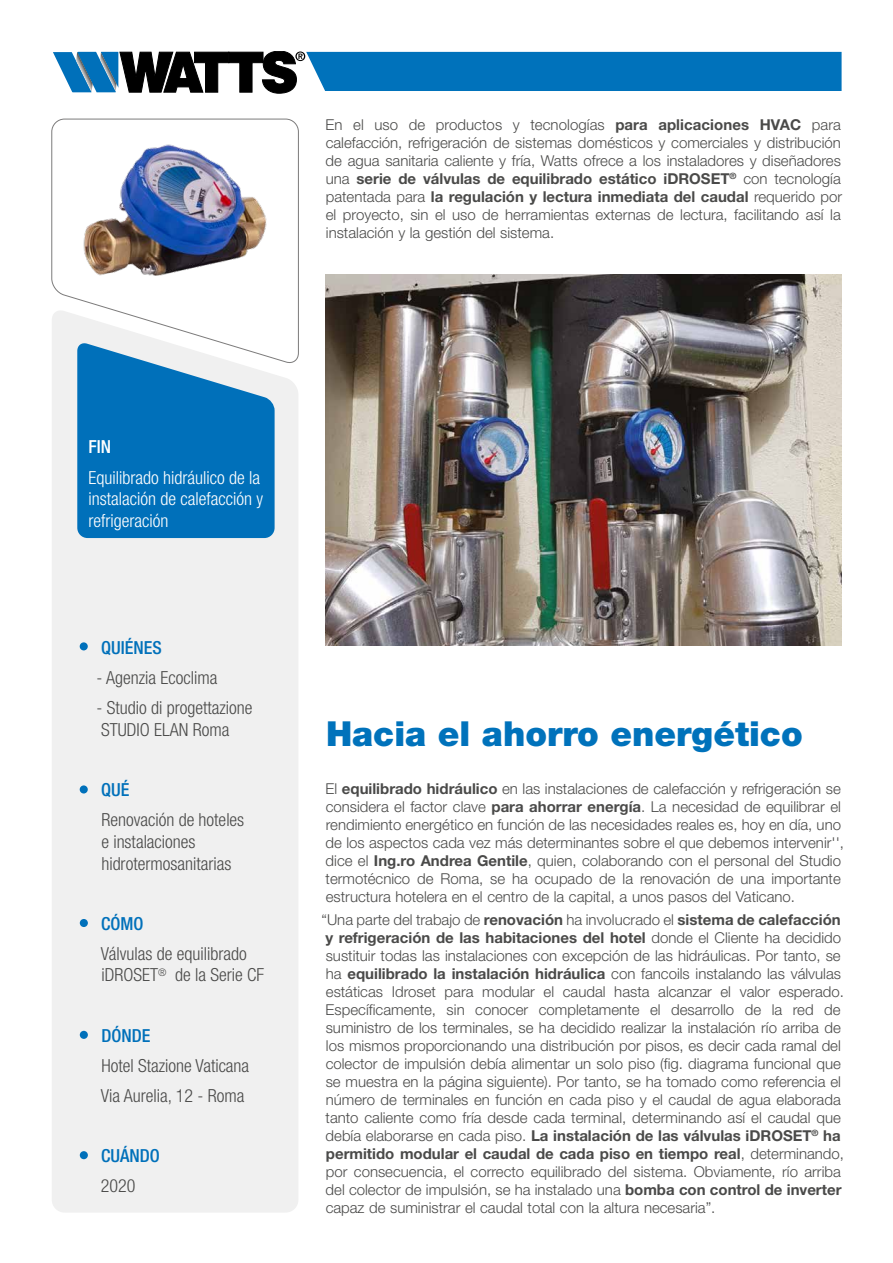
<style>
.page{position:relative;width:893px;height:1263px;background:#fff}
.page>*{position:absolute;margin:0;border:0;box-sizing:border-box;transform-origin:0 0}
.t1{font:900 34.5px "Helvetica Neue LT Std";color:#0072bb}
.t2{font:300 condensed 18px/21.6px "Helvetica Neue LT Std";color:#4a4a49}
.t3{font:300 condensed 18px/21.6px "Helvetica Neue LT Std";color:#fff}
.t4{font:500 condensed 18px "Helvetica Neue LT Std";color:#0070ba}
.t5{font:500 condensed 18px "Helvetica Neue LT Std";color:#fff}
.t6{font:300 15px/18px "Helvetica Neue LT Std";color:#4a4a49}
.s1{font-weight:700}
</style>
<div class="page">
<svg style="left:53px;top:51px;width:789px;height:42px;background:#2976a7"></svg>
<div style="left:52px;top:364px;width:246px;height:848px;background:#f0f0f0"></div>
<img style="left:51px;top:119px;width:248px;height:245px">
<svg style="left:77px;top:342px;width:198px;height:196px;background:#2584c2"></svg>
<img style="left:325px;top:275px;width:517px;height:370px">
<div style="left:80px;top:1151px;width:8px;height:8px;background:#0070ba;border-radius:50%"></div>
<div style="left:80px;top:1031px;width:8px;height:8px;background:#0070ba;border-radius:50%"></div>
<div style="left:80px;top:919px;width:8px;height:8px;background:#0070ba;border-radius:50%"></div>
<div style="left:80px;top:785px;width:8px;height:8px;background:#0070ba;border-radius:50%"></div>
<div style="left:80px;top:642px;width:8px;height:8px;background:#0070ba;border-radius:50%"></div>
<p class="t6" style="left:326px;top:115px;width:518px;text-align:justify">En el uso de productos y tecnologías <span class="s1">para aplicaciones HVAC</span> para calefacción, refrigeración de sistemas domésticos y comerciales y distribución de agua sanitaria caliente y fría, Watts ofrece a los instaladores y diseñadores una <span class="s1">serie de válvulas de equilibrado estático iDROSET</span><sup>®</sup> con tecnología patentada para <span class="s1">la regulación y lectura inmediata del caudal</span> requerido por el proyecto, sin el uso de herramientas externas de lectura, facilitando así la instalación y la gestión del sistema.</p>
<p class="t5" style="left:89px;top:436px;width:24px">FIN</p>
<p class="t3" style="left:89px;top:466px;width:176px">Equilibrado hidráulico de la instalación de calefacción y refrigeración</p>
<p class="t4" style="left:101px;top:637px;width:62px">QUIÉNES</p>
<p class="t2" style="left:97px;top:667px;width:122px">- Agenzia Ecoclima</p>
<p class="t2" style="left:97px;top:697px;width:157px">- Studio di progettazione<br>STUDIO ELAN Roma</p>
<p class="t4" style="left:101px;top:779px;width:30px">QUÉ</p>
<p class="t2" style="left:101px;top:809px;width:144px">Renovación de hoteles e instalaciones hidrotermosanitarias</p>
<p class="t4" style="left:101px;top:913px;width:44px">CÓMO</p>
<p class="t2" style="left:101px;top:942px;width:165px">Válvulas de equilibrado iDROSET<sup>®</sup> de la Serie CF</p>
<p class="t4" style="left:101px;top:1024px;width:51px">DÓNDE</p>
<p class="t2" style="left:101px;top:1050px;width:150px;line-height:30.2px">Hotel Stazione Vaticana<br>Via Aurelia, 12 - Roma</p>
<p class="t4" style="left:101px;top:1145px;width:60px">CUÁNDO</p>
<p class="t2" style="left:101px;top:1175px;width:36px">2020</p>
<h1 class="t1" style="left:326px;top:713px;width:478px">Hacia el ahorro energético</h1>
<p class="t6" style="left:326px;top:780px;width:520px">El <span class="s1">equilibrado hidráulico</span> en las instalaciones de calefacción y refrigeración se considera el factor clave <span class="s1">para ahorrar energía</span>. La necesidad de equilibrar el rendimiento energético en función de las necesidades reales es, hoy en día, uno de los aspectos cada vez más determinantes sobre el que debemos intervenir'', dice el <span class="s1">Ing.ro Andrea Gentile</span>, quien, colaborando con el personal del Studio termotécnico de Roma, se ha ocupado de la renovación de una importante estructura hotelera en el centro de la capital, a unos pasos del Vaticano.</p>
<p class="t6" style="left:321px;top:910px;width:524px">“Una parte del trabajo de <span class="s1">renovación</span> ha involucrado el <span class="s1">sistema de calefacción y refrigeración de las habitaciones del hotel</span> donde el Cliente ha decidido sustituir todas las instalaciones con excepción de las hidráulicas. Por tanto, se ha <span class="s1">equilibrado la instalación hidráulica</span> con fancoils instalando las válvulas estáticas Idroset para modular el caudal hasta alcanzar el valor esperado.<br>Específicamente, sin conocer completamente el desarrollo de la red de suministro de los terminales, se ha decidido realizar la instalación río arriba de los mismos proporcionando una distribución por pisos, es decir cada ramal del colector de impulsión debía alimentar un solo piso (fig. diagrama funcional que se muestra en la página siguiente). Por tanto, se ha tomado como referencia el número de terminales en función en cada piso y el caudal de agua elaborada tanto caliente como fría desde cada terminal, determinando así el caudal que debía elaborarse en cada piso. <span class="s1">La instalación de las válvulas iDROSET</span><sup>®</sup> <span class="s1">ha permitido modular el caudal de cada piso en tiempo real</span>, determinando, por consecuencia, el correcto equilibrado del sistema. Obviamente, río arriba del colector de impulsión, se ha instalado una <span class="s1">bomba con control de inverter </span>capaz de suministrar el caudal total con la altura necesaria”.</p>
</div>
